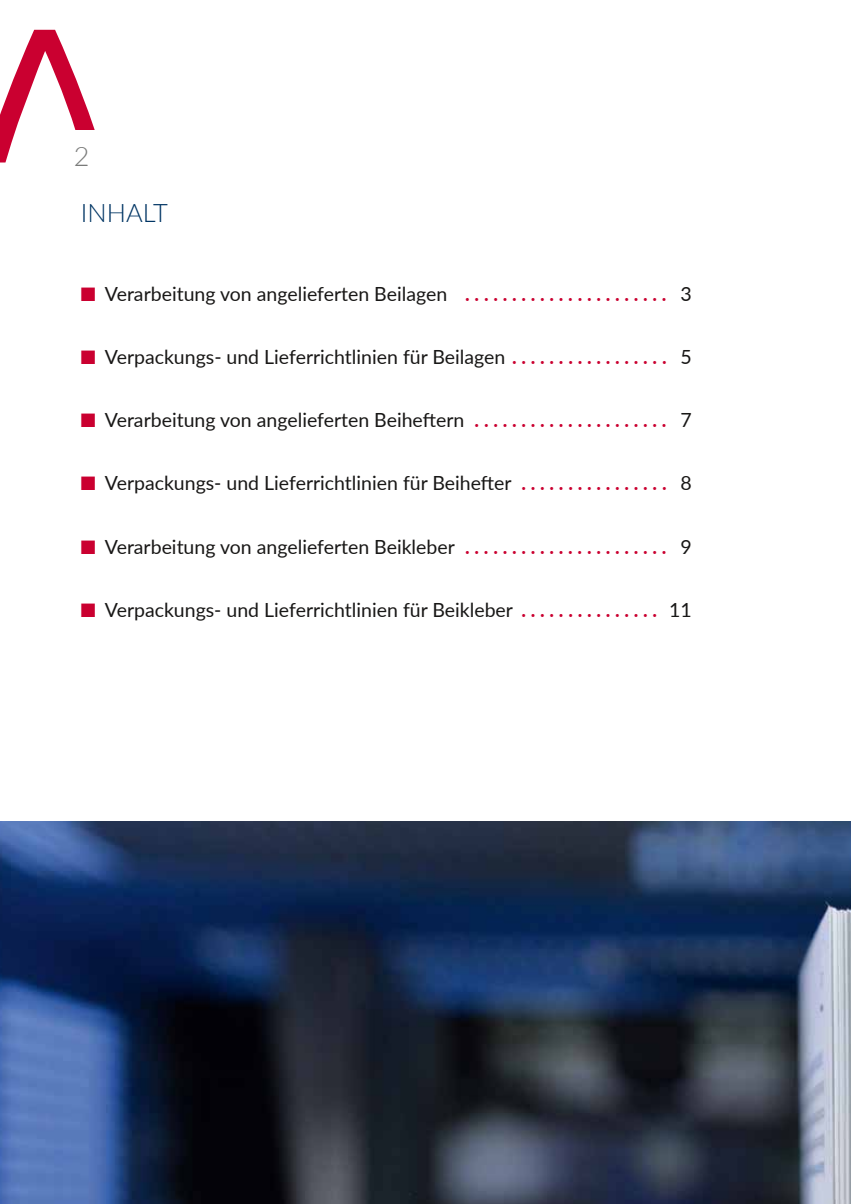
<style>
.page{position:relative;width:851px;height:1204px;background:#fff}
.page>*{position:absolute;margin:0;border:0;box-sizing:border-box;transform-origin:0 0}
.t1{font:300 27px "Lato";color:#7a7b7a}
.t2{font:300 25.5px "Lato";color:#003564}
.t3{font:19.5px "Lato";color:#181716}
.s1{color:#ca0030}
.s2{font-weight:700;color:#ca0030}
</style>
<div class="page">
<img style="left:0;top:821px;width:850px;height:382px">
<svg style="left:0;top:29px;width:95px;height:134px"></svg>
<div style="left:74px;top:130px;width:63px;height:36px;background:#fff"></div>
<h1 class="t1" style="left:74px;top:137px;width:17px">2</h1>
<h2 class="t2" style="left:81px;top:195px;width:88px">INHALT</h2>
<p class="t3" style="left:81px;top:279px;width:612px"><span class="s1">■</span> Verarbeitung von angelieferten Beilagen <span class="s2">. . . . . . . . . . . . . . . . . . . . . .</span> 3</p>
<p class="t3" style="left:81px;top:343px;width:612px"><span class="s1">■</span> Verpackungs- und Lieferrichtlinien für Beilagen <span class="s2">. . . . . . . . . . . . . . . . .</span> 5</p>
<p class="t3" style="left:81px;top:406px;width:612px"><span class="s1">■</span> Verarbeitung von angelieferten Beiheftern <span class="s2">. . . . . . . . . . . . . . . . . . . . .</span> 7</p>
<p class="t3" style="left:81px;top:469px;width:612px"><span class="s1">■</span> Verpackungs- und Lieferrichtlinien für Beihefter <span class="s2">. . . . . . . . . . . . . . . .</span> 8</p>
<p class="t3" style="left:81px;top:532px;width:612px"><span class="s1">■</span> Verarbeitung von angelieferten Beikleber <span class="s2">. . . . . . . . . . . . . . . . . . . . . .</span> 9</p>
<p class="t3" style="left:81px;top:596px;width:612px"><span class="s1">■</span> Verpackungs- und Lieferrichtlinien für Beikleber <span class="s2">. . . . . . . . . . . . . . .</span> 11</p>
</div>
